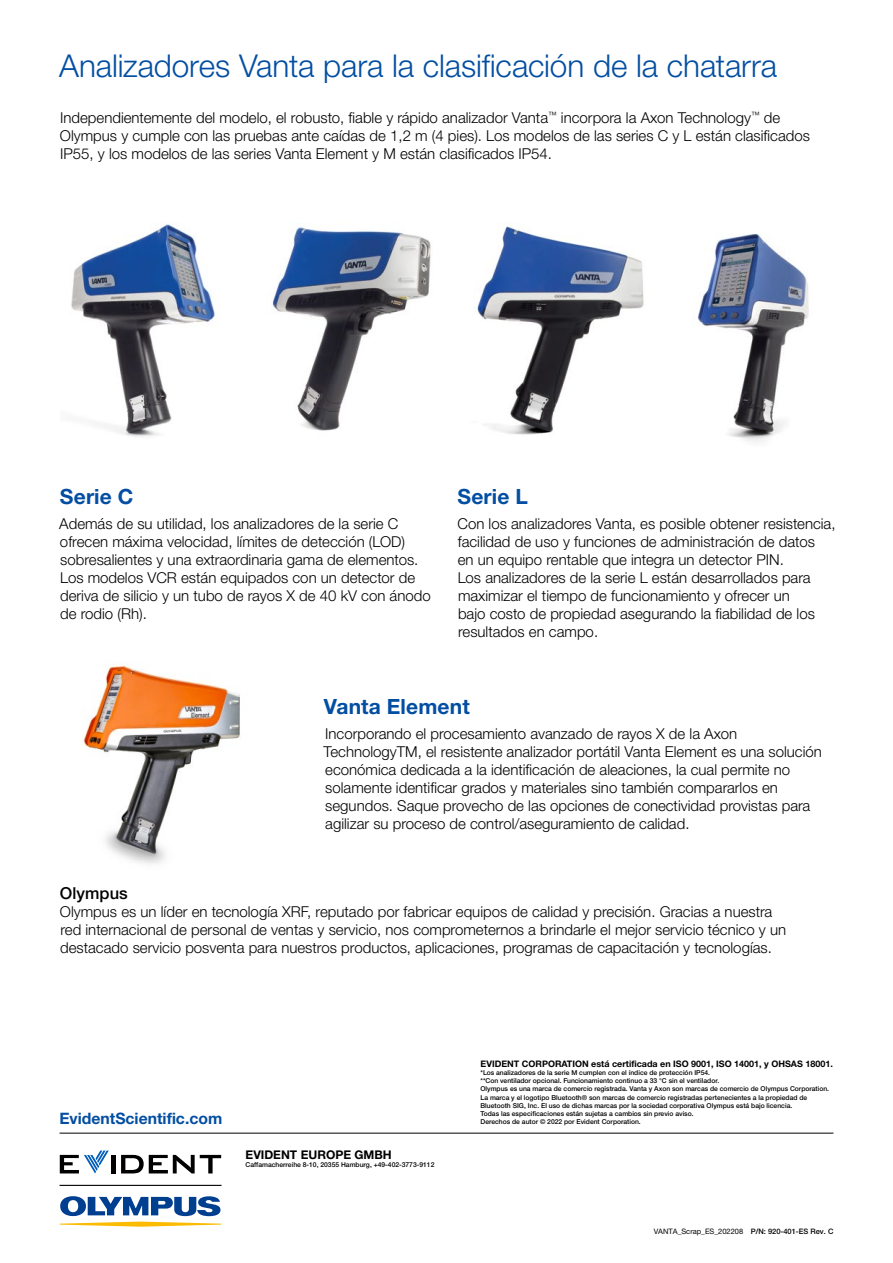
<style>
.page{position:relative;width:893px;height:1263px;background:#fff}
.page>*{position:absolute;margin:0;border:0;box-sizing:border-box;transform-origin:0 0}
.Title_1{font:300 31.5px "Helvetica Neue LTW1 G";letter-spacing:-.005em;color:#034ea2}
.Title_2{font:700 21px "Helvetica Neue LTW1 G";letter-spacing:.005em;color:#034ea2}
.Title_4{font:500 16.5px "Helvetica Neue LTW1 G";letter-spacing:.005em;color:#000}
.t1{font:700 15.75px "Helvetica Neue LTW1 G";color:#034ea2}
.Text{font:300 15px/18px "Helvetica Neue LTW1 G";color:#000}
.t2{font:700 12px "Helvetica Neue LTW1 G";color:#000}
.t3{font:700 9px "Helvetica Neue LTW1 G";color:#000}
.t4{font:7.5px "Helvetica Neue LTW1 G";color:#000}
.t5{font:500 6.75px/8.2px "Helvetica Neue LTW1 G";color:#000}
.s1{font-weight:500}
</style>
<div class="page">
<img style="left:71px;top:224px;width:738px;height:218px">
<hr style="left:60px;top:1133px;width:773px;height:1px;background:#000">
<hr style="left:60px;top:1185px;width:162px;height:1px;background:#000">
<div style="left:111px;top:1155px;width:5px;height:18px;background:#020000"></div>
<svg style="left:121px;top:1155px;width:100px;height:18px"></svg>
<svg style="left:60px;top:1150px;width:49px;height:23px"></svg>
<svg style="left:60px;top:1196px;width:161px;height:31px"></svg>
<img style="left:83px;top:665px;width:157px;height:199px">
<p class="Title_1" style="left:59px;top:46px;width:720px">Analizadores Vanta para la clasificación de la chatarra</p>
<p class="Text" style="left:60px;top:109px;width:751px">Independientemente del modelo, el robusto, fiable y rápido analizador Vanta<sup>™</sup> incorpora la Axon Technology<sup>™</sup> de<br>Olympus y cumple con las pruebas ante caídas de 1,2 m (4 pies). Los modelos de las series C y L están clasificados<br>IP55, y los modelos de las series Vanta Element y M están clasificados IP54.</p>
<p class="Title_2" style="left:60px;top:484px;width:75px">Serie C</p>
<p class="Text" style="left:59px;top:514px;width:373px">Además de su utilidad, los analizadores de la serie C ofrecen máxima velocidad, límites de detección (LOD) sobresalientes y una extraordinaria gama de elementos.<br>Los modelos VCR están equipados con un detector de deriva de silicio y un tubo de rayos X de 40 kV con ánodo de rodio (Rh).</p>
<p class="Title_2" style="left:457px;top:484px;width:72px">Serie L</p>
<p class="Text" style="left:457px;top:514px;width:380px">Con los analizadores Vanta, es posible obtener resistencia, facilidad de uso y funciones de administración de datos<br>en un equipo rentable que integra un detector PIN.<br>Los analizadores de la serie L están desarrollados para maximizar el tiempo de funcionamiento y ofrecer un<br>bajo costo de propiedad asegurando la fiabilidad de los resultados en campo.</p>
<p class="Title_2" style="left:324px;top:694px;width:147px">Vanta Element</p>
<p class="Text" style="left:324px;top:725px;width:500px">Incorporando el procesamiento avanzado de rayos X de la Axon TechnologyTM, el resistente analizador portátil Vanta Element es una solución económica dedicada a la identificación de aleaciones, la cual permite no solamente identificar grados y materiales sino también compararlos en segundos. Saque provecho de las opciones de conectividad provistas para agilizar su proceso de control/aseguramiento de calidad.</p>
<p class="Title_4" style="left:60px;top:883px;width:70px">Olympus</p>
<p class="Text" style="left:60px;top:902px;width:728px">Olympus es un líder en tecnología XRF, reputado por fabricar equipos de calidad y precisión. Gracias a nuestra red internacional de personal de ventas y servicio, nos comprometernos a brindarle el mejor servicio técnico y un destacado servicio posventa para nuestros productos, aplicaciones, programas de capacitación y tecnologías.</p>
<p class="t1" style="left:60px;top:1109px;width:164px">EvidentScientific.com</p>
<p class="t2" style="left:246px;top:1147px;width:148px">EVIDENT EUROPE GMBH</p>
<p class="t5" style="left:246px;top:1161px;width:190px">Caffamacherreihe 8-10, 20355 Hamburg, +49-402-3773-9112</p>
<p class="t3" style="left:480px;top:1058px;width:354px">EVIDENT CORPORATION está certificada en ISO 9001, ISO 14001, y OHSAS 18001.</p>
<p class="t5" style="left:480px;top:1068px;width:350px">*Los analizadores de la serie M cumplen con el índice de protección IP54.<br>**Con ventilador opcional. Funcionamiento continuo a 33 °C sin el ventilador.<br>Olympus es una marca de comercio registrada. Vanta y Axon son marcas de comercio de Olympus Corporation.<br>La marca y el logotipo Bluetooth® son marcas de comercio registradas pertenecientes a la propiedad de Bluetooth SIG, Inc. El uso de dichas marcas por la sociedad corporativa Olympus está bajo licencia.<br>Todas las especificaciones están sujetas a cambios sin previo aviso.<br>Derechos de autor © 2022 por Evident Corporation.</p>
<p class="t4" style="left:654px;top:1227px;width:181px">VANTA_Scrap_ES_202208 <span class="s1">P/N: 920-401-ES Rev. C</span></p>
</div>
